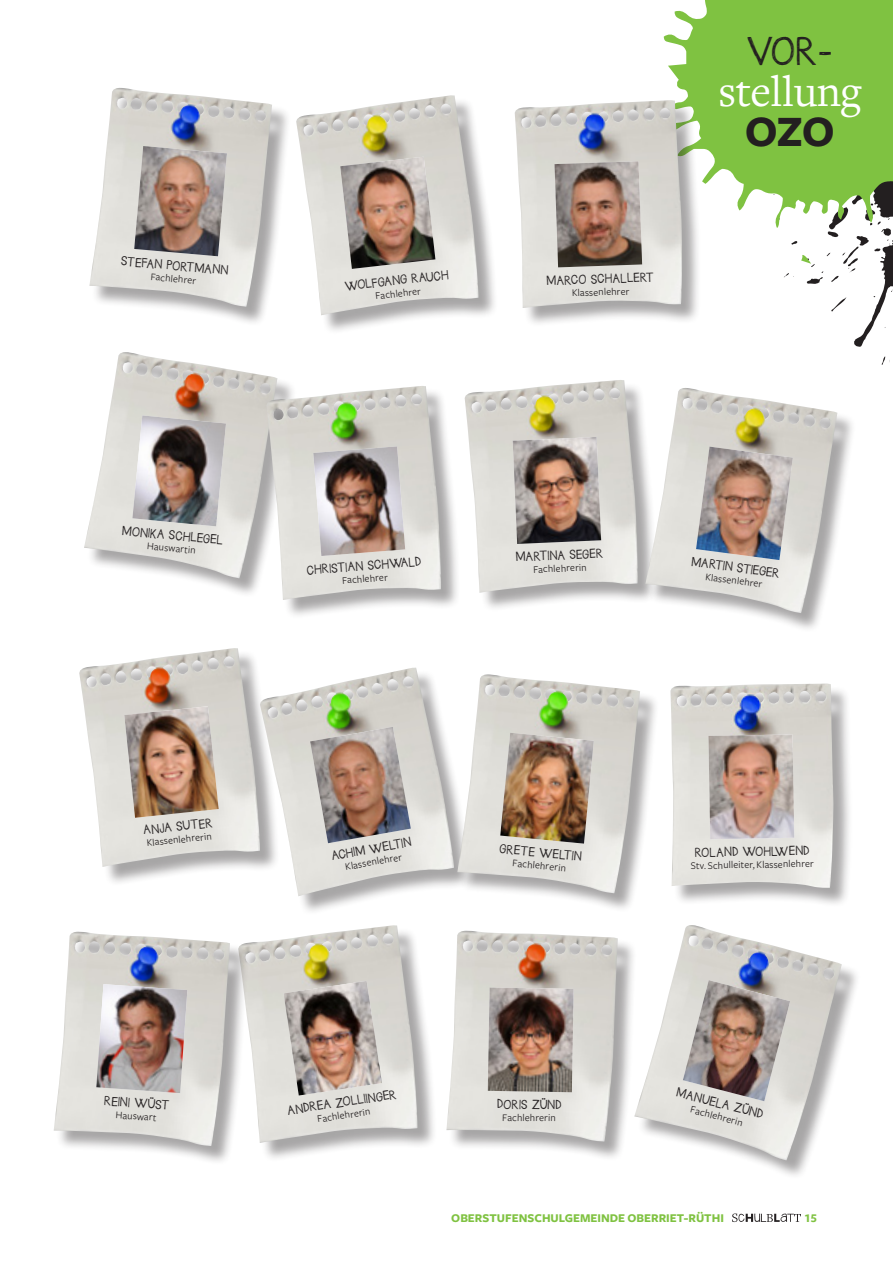
<style>
.page{position:relative;width:893px;height:1263px;background:#fff}
.page>*{position:absolute;margin:0;border:0;box-sizing:border-box;transform-origin:0 0}
.t1{font:45px "Freight Text";letter-spacing:-.01em;color:#fff}
.t2{font:700 45px "Freight Sans";color:#231f20}
.t3{font:32.1px "Janda Safeand Sound";color:#231f20}
.t4{font:700 12.3px "Freight Sans";color:#7fc241}
.t5{font:12.3px "Freight Sans Bold SC";color:#7fc241}
.lehrperson_funktion{font:10.5px "Freight Sans";color:#231f20}
.lehrperson_name{font:10.5px "Janda Safeand Sound";color:#231f20}
</style>
<div class="page">
<svg style="left:732px;top:1213px;width:69px;height:9px"></svg>
<svg style="left:784px;top:264px;width:109px;height:101px"></svg>
<svg style="left:664px;top:0;width:229px;height:264px;fill:#7fc241"></svg>
<div style="left:466px;top:381px;width:191px;height:231px;background:#231f20;opacity:.4"></div>
<img style="left:464px;top:380px;width:174px;height:213px">
<img style="left:513px;top:437px;width:88px;height:107px">
<div style="left:81px;top:650px;width:198px;height:236px;background:#231f20;opacity:.4"></div>
<img style="left:79px;top:648px;width:181px;height:219px">
<img style="left:124px;top:706px;width:95px;height:112px">
<div style="left:262px;top:669px;width:212px;height:246px;background:#231f20;opacity:.4"></div>
<img style="left:259px;top:667px;width:195px;height:229px">
<img style="left:310px;top:727px;width:101px;height:116px">
<div style="left:240px;top:927px;width:197px;height:235px;background:#231f20;opacity:.4"></div>
<img style="left:240px;top:925px;width:177px;height:218px">
<img style="left:283px;top:981px;width:99px;height:114px">
<div style="left:647px;top:390px;width:209px;height:242px;background:#231f20;opacity:.4"></div>
<img style="left:645px;top:388px;width:192px;height:225px">
<img style="left:696px;top:447px;width:97px;height:113px">
<div style="left:448px;top:932px;width:189px;height:229px;background:#231f20;opacity:.4"></div>
<img style="left:446px;top:931px;width:172px;height:210px">
<img style="left:488px;top:987px;width:86px;height:105px">
<div style="left:636px;top:926px;width:224px;height:253px;background:#231f20;opacity:.4"></div>
<img style="left:634px;top:925px;width:208px;height:235px">
<img style="left:683px;top:980px;width:107px;height:121px">
<div style="left:298px;top:97px;width:200px;height:237px;background:#231f20;opacity:.4"></div>
<img style="left:296px;top:95px;width:182px;height:220px">
<img style="left:340px;top:157px;width:95px;height:112px">
<div style="left:516px;top:102px;width:186px;height:225px;background:#231f20;opacity:.4"></div>
<img style="left:514px;top:100px;width:168px;height:208px">
<img style="left:554px;top:161px;width:88px;height:106px">
<div style="left:91px;top:89px;width:200px;height:237px;background:#231f20;opacity:.4"></div>
<img style="left:89px;top:88px;width:183px;height:219px">
<img style="left:134px;top:146px;width:93px;height:110px">
<div style="left:56px;top:933px;width:193px;height:232px;background:#231f20;opacity:.4"></div>
<img style="left:54px;top:932px;width:176px;height:214px">
<img style="left:96px;top:984px;width:91px;height:109px">
<div style="left:672px;top:685px;width:181px;height:222px;background:#231f20;opacity:.4"></div>
<img style="left:670px;top:684px;width:163px;height:204px">
<img style="left:708px;top:734px;width:86px;height:105px">
<div style="left:86px;top:354px;width:210px;height:243px;background:#231f20;opacity:.4"></div>
<img style="left:84px;top:352px;width:193px;height:226px">
<img style="left:132px;top:415px;width:94px;height:111px">
<div style="left:268px;top:388px;width:193px;height:231px;background:#231f20;opacity:.4"></div>
<img style="left:266px;top:386px;width:175px;height:214px">
<img style="left:313px;top:446px;width:92px;height:110px">
<div style="left:459px;top:676px;width:200px;height:236px;background:#231f20;opacity:.4"></div>
<img style="left:457px;top:674px;width:183px;height:219px">
<img style="left:500px;top:733px;width:94px;height:111px">
<p class="lehrperson_name" style="left:122px;top:253px;width:109px;rotate:5deg">STEFAN PORTMANN</p>
<p class="lehrperson_funktion" style="left:151px;top:271px;width:47px;rotate:5deg">Fachlehrer</p>
<p class="lehrperson_name" style="left:344px;top:279px;width:106px;rotate:-6deg">WOLFGANG RAUCH</p>
<p class="lehrperson_funktion" style="left:375px;top:290px;width:47px;rotate:-6deg">Fachlehrer</p>
<p class="lehrperson_name" style="left:546px;top:273px;width:109px;rotate:-2deg">MARCO SCHALLERT</p>
<p class="lehrperson_funktion" style="left:572px;top:287px;width:59px;rotate:-2deg">Klassenlehrer</p>
<p class="t3" style="left:747px;top:29px;width:88px">VOR-</p>
<p class="t1" style="left:718px;top:67px;width:145px">stellung</p>
<p class="t2" style="left:745px;top:108px;width:91px">OZO</p>
<p class="lehrperson_name" style="left:123px;top:523px;width:103px;rotate:5deg">MONIKA SCHLEGEL</p>
<p class="lehrperson_funktion" style="left:148px;top:540px;width:50px;rotate:5deg">Hauswartin</p>
<p class="lehrperson_name" style="left:306px;top:562px;width:116px;rotate:-4deg">CHRISTIAN SCHWALD</p>
<p class="lehrperson_funktion" style="left:342px;top:575px;width:47px;rotate:-4deg">Fachlehrer</p>
<p class="lehrperson_name" style="left:516px;top:549px;width:89px;rotate:-2deg">MARTINA SEGER</p>
<p class="lehrperson_funktion" style="left:533px;top:563px;width:55px;rotate:-2deg">Fachlehrerin</p>
<p class="lehrperson_name" style="left:693px;top:554px;width:90px;rotate:8deg">MARTIN STIEGER</p>
<p class="lehrperson_funktion" style="left:706px;top:571px;width:59px;rotate:8deg">Klassenlehrer</p>
<p class="lehrperson_name" style="left:143px;top:823px;width:71px;rotate:-6deg">ANJA SUTER</p>
<p class="lehrperson_funktion" style="left:146px;top:837px;width:67px;rotate:-6deg">Klassenlehrerin</p>
<p class="lehrperson_name" style="left:330px;top:848px;width:82px;rotate:-10deg">ACHIM WELTIN</p>
<p class="lehrperson_funktion" style="left:344px;top:861px;width:59px;rotate:-10deg">Klassenlehrer</p>
<p class="lehrperson_name" style="left:500px;top:841px;width:84px;rotate:5deg">GRETE WELTIN</p>
<p class="lehrperson_funktion" style="left:513px;top:857px;width:55px;rotate:5deg">Fachlehrerin</p>
<p class="lehrperson_name" style="left:105px;top:1093px;width:66px;rotate:4deg">REINI WÜST</p>
<p class="lehrperson_funktion" style="left:116px;top:1109px;width:42px;rotate:4deg">Hauswart</p>
<p class="lehrperson_name" style="left:287px;top:1103px;width:111px;rotate:-9deg">ANDREA ZOLLIINGER</p>
<p class="lehrperson_funktion" style="left:317px;top:1114px;width:55px;rotate:-9deg">Fachlehrerin</p>
<p class="lehrperson_name" style="left:497px;top:1096px;width:66px;rotate:1deg">DORIS ZÜND</p>
<p class="lehrperson_funktion" style="left:502px;top:1111px;width:55px;rotate:1deg">Fachlehrerin</p>
<p class="lehrperson_name" style="left:695px;top:845px;width:116px;rotate:-1deg">ROLAND WOHLWEND</p>
<p class="lehrperson_funktion" style="left:691px;top:860px;width:125px;rotate:-1deg">Stv. Schulleiter, Klassenlehrer</p>
<p class="lehrperson_name" style="left:679px;top:1085px;width:90px;rotate:15deg">MANUELA ZÜND</p>
<p class="lehrperson_funktion" style="left:692px;top:1103px;width:55px;rotate:15deg">Fachlehrerin</p>
<p class="t4" style="left:451px;top:1211px;width:274px">OBERSTUFENSCHULGEMEINDE OBERRIET-RÜTHI</p>
<p class="t5" style="left:804px;top:1211px;width:14px">15</p>
</div>
